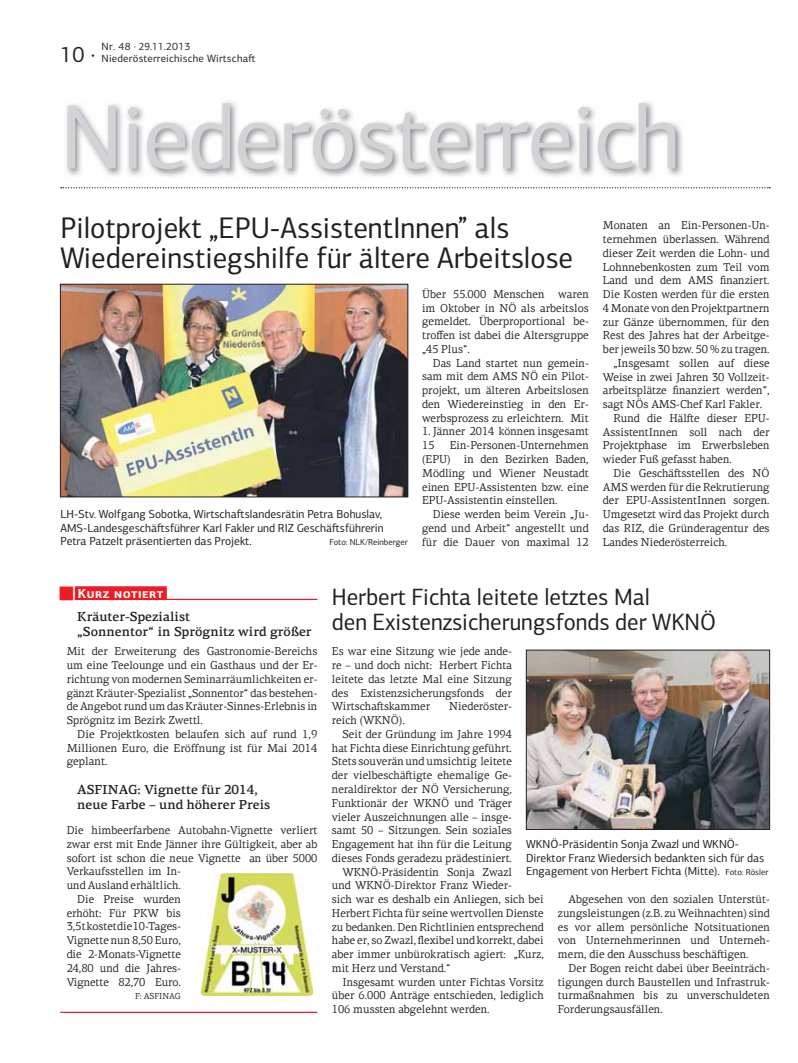
<style>
.page{position:relative;width:798px;height:1063px;background:#fff}
.page>*{position:absolute;margin:0;border:0;box-sizing:border-box;transform-origin:0 0}
.t1{font:91.88px "PF Centro Sans Pro";color:#d1d3d4}
.t2{font:30px/30px "PF Centro Sans Pro";color:#231f20;scale:.96 1}
.t3{font:23.75px/25px "PF Centro Sans Pro";color:#231f20;scale:.96 1}
.t4{font:22.5px "PF Centro Sans Pro";color:#231f20;scale:.96 1}
.t5{font:500 13.12px/15px "PF Centro Serif Pro";color:#231f20}
.t6{font:700 13.12px "PF Centro Sans Pro";letter-spacing:.04em;color:#fff}
.t7{font:11.75px/13.8px "PF Centro Sans Pro";color:#231f20}
.t8{font:11.5px/13.8px "PF Centro Serif Pro";color:#231f20;text-align:justify;scale:.96 1}
.t9{font:11.5px/13.8px "PF Centro Serif Pro";color:#231f20;text-align:justify}
.t10{font:10.62px/11.9px "PF Centro Sans Pro";letter-spacing:.02em;color:#231f20}
.t11{font:8.75px "PF Centro Sans Pro";color:#231f20}
.t12{font:8.75px "PF Centro Serif Pro";color:#231f20;scale:.96 1}
.s1{font-size:8.75px}
</style>
<div class="page">
<svg style="left:61px;top:187px;width:708px;height:1px"></svg>
<img style="left:66px;top:101px;width:617px;height:76px">
<img style="left:62px;top:286px;width:344px;height:209px">
<div style="left:60px;top:284px;width:348px;height:213px;border:1px solid #231f20"></div>
<img style="left:528px;top:652px;width:239px;height:176px">
<div style="left:526px;top:650px;width:243px;height:180px;border:1px solid #231f20"></div>
<img style="left:201px;top:873px;width:111px;height:123px">
<div style="left:75px;top:586px;width:92px;height:14px;background:#ed1c24"></div>
<hr style="left:75px;top:599px;width:242px;height:1px;background:#ed1c24">
<hr style="left:60px;top:1012px;width:257px;height:1px;background:#ed1c24">
<h3 class="t4" style="left:60px;top:46px;width:38px">10 ·</h3>
<p class="t10" style="left:102px;top:42px;width:155px">Nr. 48 · 29.11.2013<br>Niederösterreichische Wirtscha-</p>
<h1 class="t1" style="left:60px;top:103px;width:621px">Niederösterreich</h1>
<h2 class="t2" style="left:60px;top:216px;width:535px">Pilotprojekt „EPU-AssistentInnen” als<br>Wiedereinstiegshilfe für ältere Arbeitslose</h2>
<p class="t8" style="left:422px;top:288px;width:175px">Über 55.000 Menschen waren im Oktober in NÖ als arbeitslos gemeldet. Überproportional be&shy;troffen ist dabei die Altersgruppe „45 Plus“.</p>
<p class="t8" style="left:422px;top:357px;width:175px;text-indent:11px">Das Land startet nun gemein&shy;sam mit dem AMS NÖ ein Pilot&shy;projekt, um älteren Arbeitslosen den Wiedereinstieg in den Er&shy;werbsprozess zu erleichtern. Mit</p>
<p class="t8" style="left:422px;top:426px;width:175px">1. Jänner 2014 können insgesamt<br>15</p>
<p class="t8" style="left:422px;top:440px;width:175px;text-indent:28px">Ein-Personen-Unternehmen (EPU) in den Bezirken Baden, Mödling und Wiener Neustadt einen EPU-Assistenten bzw. eine EPU-Assistentin einstellen.</p>
<p class="t8" style="left:422px;top:508px;width:175px;text-indent:11px">Diese werden beim Verein „Ju&shy;gend und Arbeit“ angestellt und für die Dauer von maximal 12</p>
<p class="t7" style="left:60px;top:508px;width:325px">LH-Stv. Wolfgang Sobotka, Wirtscha-slandesrätin Petra Bohuslav,<br>AMS-Landesgeschä-sführer Karl Fakler und RIZ Geschä-sführerin<br>Petra Patzelt präsentierten das Projekt.</p>
<p class="t11" style="left:329px;top:539px;width:80px">Foto: NLK/Reinberger</p>
<p class="t8" style="left:602px;top:220px;width:175px">Monaten an Ein-Personen-Un-</p>
<p class="t8" style="left:602px;top:233px;width:175px">ternehmen überlassen. Während</p>
<p class="t8" style="left:602px;top:247px;width:175px">dieser Zeit werden die Lohn- und</p>
<p class="t8" style="left:602px;top:261px;width:175px">Lohnnebenkosten zum Teil vom</p>
<p class="t8" style="left:602px;top:275px;width:175px">Land und dem AMS finanziert.</p>
<p class="t8" style="left:602px;top:289px;width:175px">Die Kosten werden für die ersten</p>
<p class="t8" style="left:602px;top:302px;width:175px">4 Monate von den Projektpartnern</p>
<p class="t8" style="left:602px;top:316px;width:175px">zur Gänze übernommen, für den</p>
<p class="t8" style="left:602px;top:330px;width:175px">Rest des Jahres hat der Arbeitge-</p>
<p class="t8" style="left:602px;top:344px;width:175px">ber jeweils 30 bzw. 50 % zu tragen.</p>
<p class="t8" style="left:613px;top:357px;width:164px">„Insgesamt sollen auf diese</p>
<p class="t8" style="left:602px;top:371px;width:175px">Weise in zwei Jahren 30 Vollzeit-</p>
<p class="t8" style="left:602px;top:385px;width:175px">arbeitsplätze finanziert werden“,</p>
<p class="t8" style="left:602px;top:399px;width:167px">sagt NÖs AMS-Chef Karl Fakler.</p>
<p class="t8" style="left:613px;top:412px;width:164px">Rund die Häl-e dieser EPU-</p>
<p class="t8" style="left:602px;top:426px;width:175px">AssistentInnen soll nach der</p>
<p class="t8" style="left:602px;top:440px;width:175px">Projektphase im Erwerbsleben</p>
<p class="t8" style="left:602px;top:454px;width:136px">wieder Fuß gefasst haben.</p>
<p class="t8" style="left:613px;top:467px;width:164px">Die Geschä-sstellen des NÖ</p>
<p class="t8" style="left:602px;top:481px;width:175px">AMS werden für die Rekrutierung</p>
<p class="t8" style="left:602px;top:495px;width:175px">der EPU-AssistentInnen sorgen.</p>
<p class="t8" style="left:602px;top:509px;width:175px">Umgesetzt wird das Projekt durch</p>
<p class="t8" style="left:602px;top:522px;width:175px">das RIZ, die Gründeragentur des</p>
<p class="t8" style="left:602px;top:536px;width:131px">Landes Niederösterreich.</p>
<p class="t6" style="left:78px;top:589px;width:87px">Kurz notiert</p>
<p class="t5" style="left:77px;top:610px;width:236px">Kräuter-Spezialist<br>„Sonnentor“ in Sprögnitz wird größer</p>
<p class="t8" style="left:67px;top:646px;width:262px">Mit der Erweiterung des Gastronomie-Bereichs um eine Teelounge und ein Gasthaus und der Er&shy;richtung von modernen Seminarräumlichkeiten er&shy;gänzt Kräuter-Spezialist „Sonnentor“ das bestehen&shy;de Angebot rund um das Kräuter-Sinnes-Erlebnis in Sprögnitz im Bezirk Zwettl.</p>
<p class="t9" style="left:67px;top:728px;width:252px;text-indent:11px">Die Projektkosten belaufen sich auf rund 1,9<br>Millionen Euro, die Eröffnung ist für Mai 2014 geplant.</p>
<p class="t5" style="left:77px;top:784px;width:194px">ASFINAG: Vignette für 2014, neue Farbe – und höherer Preis</p>
<p class="t8" style="left:67px;top:825px;width:262px">Die himbeerfarbene Autobahn-Vignette verliert</p>
<p class="t8" style="left:67px;top:838px;width:262px">zwar erst mit Ende Jänner ihre Gültigkeit, aber ab</p>
<p class="t8" style="left:67px;top:852px;width:262px">sofort ist schon die neue Vignette an über 5000</p>
<p class="t8" style="left:67px;top:866px;width:120px">Verkaufsstellen im In-</p>
<p class="t8" style="left:67px;top:880px;width:120px">und Ausland erhältlich.</p>
<p class="t8" style="left:77px;top:893px;width:109px">Die Preise wurden</p>
<p class="t8" style="left:67px;top:907px;width:120px">erhöht: Für PKW bis</p>
<p class="t8" style="left:67px;top:921px;width:120px">3,5 t kostet die 10-Tages-</p>
<p class="t8" style="left:67px;top:935px;width:120px">Vignette nun 8,50 Euro,</p>
<p class="t8" style="left:67px;top:948px;width:120px">die 2-Monats-Vignette</p>
<p class="t8" style="left:67px;top:962px;width:120px">24,80 und die Jahres-</p>
<p class="t8" style="left:67px;top:976px;width:120px">Vignette 82,70 Euro.</p>
<p class="t12" style="left:135px;top:993px;width:49px">F: ASFINAG</p>
<h3 class="t3" style="left:332px;top:586px;width:401px">Herbert Fichta leitete letztes Mal<br>den Existenzsicherungsfonds der WKNÖ</h3>
<p class="t8" style="left:332px;top:646px;width:189px">Es war eine Sitzung wie jede ande&shy;re – und doch nicht: Herbert Fichta leitete das letzte Mal eine Sitzung des Existenzsicherungsfonds der Wirtscha-skammer</p>
<p class="t8" style="left:449px;top:701px;width:67px">Niederöster-</p>
<p class="t8" style="left:332px;top:715px;width:77px">reich (WKNÖ).</p>
<p class="t8" style="left:342px;top:728px;width:178px">Seit der Gründung im Jahre 1994</p>
<p class="t8" style="left:332px;top:742px;width:189px">hat Fichta diese Einrichtung geführt.</p>
<p class="t8" style="left:332px;top:756px;width:189px">Stets souverän und umsichtig leitete</p>
<p class="t8" style="left:332px;top:770px;width:189px">der vielbeschä-igte ehemalige Ge-</p>
<p class="t8" style="left:332px;top:783px;width:189px">neraldirektor der NÖ Versicherung,</p>
<p class="t8" style="left:332px;top:797px;width:189px">Funktionär der WKNÖ und Träger</p>
<p class="t8" style="left:332px;top:811px;width:189px">vieler Auszeichnungen alle – insge-</p>
<p class="t8" style="left:332px;top:825px;width:189px">samt 50 – Sitzungen. Sein soziales</p>
<p class="t8" style="left:332px;top:838px;width:189px">Engagement hat ihn für die Leitung</p>
<p class="t8" style="left:332px;top:852px;width:189px">dieses Fonds geradezu prädestiniert.</p>
<p class="t8" style="left:342px;top:866px;width:178px">WKNÖ-Präsidentin Sonja Zwazl</p>
<p class="t8" style="left:332px;top:880px;width:189px">und WKNÖ-Direktor Franz Wieder-</p>
<p class="t8" style="left:332px;top:893px;width:222px">sich war es deshalb ein Anliegen, sich bei</p>
<p class="t8" style="left:332px;top:907px;width:222px">Herbert Fichta für seine wertvollen Dienste</p>
<p class="t8" style="left:332px;top:921px;width:222px">zu bedanken. Den Richtlinien entsprechend</p>
<p class="t8" style="left:332px;top:935px;width:222px">habe er, so Zwazl, flexibel und korrekt, dabei</p>
<p class="t8" style="left:332px;top:948px;width:222px">aber immer unbürokratisch agiert: „Kurz,</p>
<p class="t8" style="left:332px;top:962px;width:125px">mit Herz und Verstand.“</p>
<p class="t8" style="left:342px;top:976px;width:211px">Insgesamt wurden unter Fichtas Vorsitz</p>
<p class="t8" style="left:332px;top:990px;width:222px">über 6.000 Anträge entschieden, lediglich</p>
<p class="t8" style="left:332px;top:1004px;width:166px">106 mussten abgelehnt werden.</p>
<p class="t7" style="left:526px;top:838px;width:244px">WKNÖ-Präsidentin Sonja Zwazl und WKNÖ-<br>Direktor Franz Wiedersich bedankten sich für das<br>Engagement von Herbert Fichta (Mitte). <span class="s1">Foto: Rösler</span></p>
<p class="t8" style="left:557px;top:894px;width:222px;text-indent:11px">Abgesehen von den sozialen Unterstüt&shy;zungsleistungen (z.B. zu Weihnachten) sind es vor allem persönliche Notsituationen von Unternehmerinnen und Unterneh&shy;mern, die den Ausschuss beschä-igen.</p>
<p class="t8" style="left:557px;top:962px;width:222px;text-indent:11px">Der Bogen reicht dabei über Beeinträch&shy;tigungen durch Baustellen und Infrastruk&shy;turmaßnahmen bis zu unverschuldeten Forderungsausfällen.</p>
</div>
